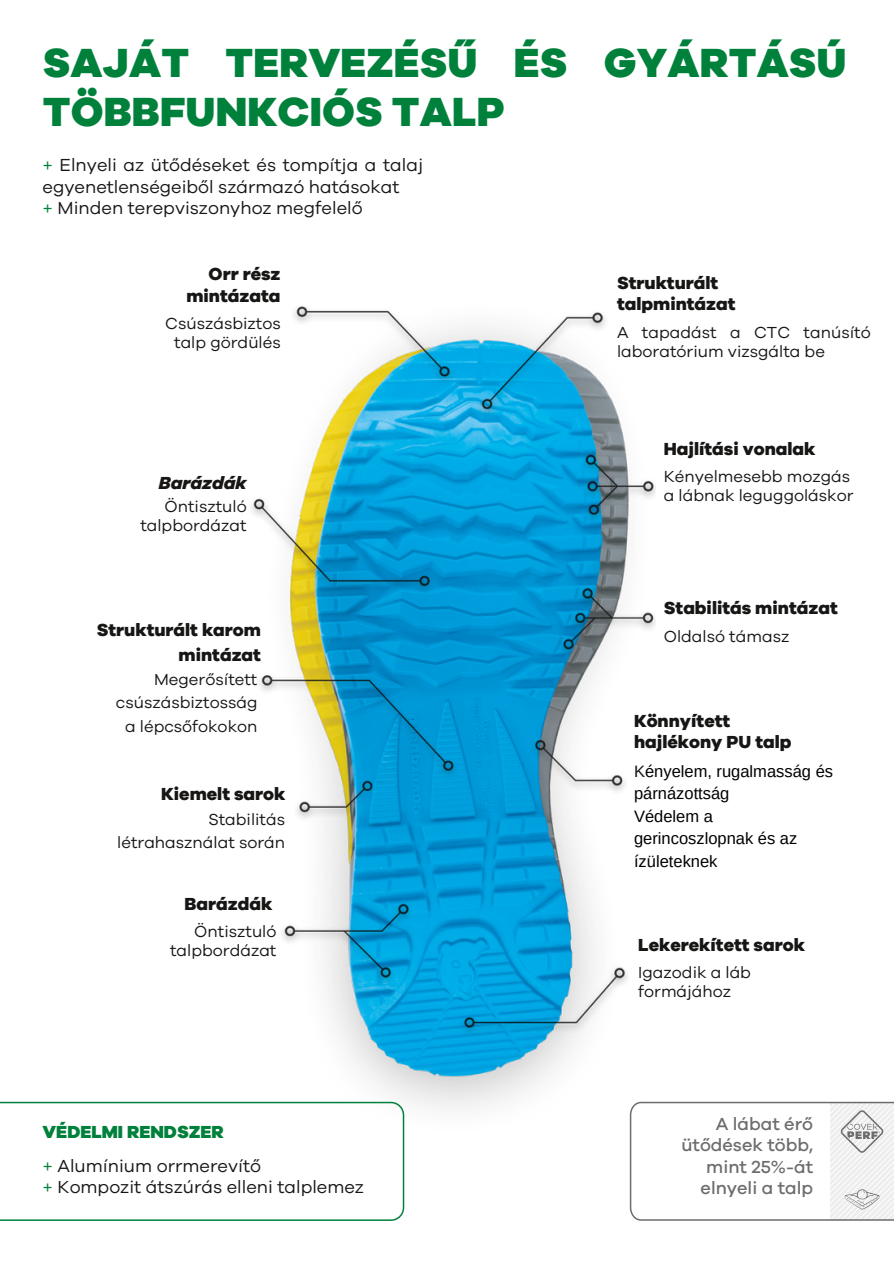
<style>
.page{position:relative;width:894px;height:1264px;background:#fff}
.page>*{position:absolute;margin:0;border:0;box-sizing:border-box;transform-origin:0 0}
.t1{font:800 42px/49.5px "Galano Grotesque";letter-spacing:.005em;color:#00813b}
.t2{font:800 18px/21.3px "Galano Grotesque";color:#171615;text-align:right}
.t3{font:18px/21.3px "Galano Grotesque";color:#171615}
.t4{font:500 18px/21.3px "Galano Grotesque";color:#6d6d6c;text-align:right}
.t5{font:800 18px "Galano Grotesque";color:#00813b}
.t6{font:italic 800 18px "Galano Grotesque";color:#171615}
.t7{font:16.5px/19.2px "Galano Grotesque";color:#171615;text-align:right}
.t8{font:16.5px/22.5px "Arimo";color:#000}
.s1{color:#00813b}
.s2{color:#171615}
</style>
<div class="page">
<img style="left:251px;top:306px;width:404px;height:834px">
<svg style="left:0;top:1101px;width:404px;height:119px"></svg>
<svg style="left:629px;top:1094px;width:264px;height:127px"></svg>
<p class="t1" style="left:43px;top:38px;width:805px">SAJÁT TERVEZÉSŰ ÉS GYÁRTÁSÚ<br>TÖBBFUNKCIÓS TALP</p>
<h2 class="t3" style="left:43px;top:155px;width:382px"><span class="s1">+</span> Elnyeli az ütődéseket és tompítja a talaj egyenetlenségeiből származó hatásokat</h2>
<p class="t3" style="left:43px;top:198px;width:321px"><span class="s1">+</span> Minden terepviszonyhoz megfelelő</p>
<p class="t2" style="left:186px;top:264px;width:96px">Orr rész mintázata</p>
<h2 class="t2" style="left:617px;top:272px;width:120px;text-align:left">Strukturált talpmintázat</h2>
<h2 class="t7" style="left:165px;top:314px;width:117px;text-align:center">Csúszásbiztos talp gördülés</h2>
<p class="t7" style="left:617px;top:323px;width:255px;text-align:left">A tapadást a CTC tanúsító laboratórium vizsgálta be</p>
<p class="t6" style="left:159px;top:471px;width:89px">Barázdák</p>
<p class="t7" style="left:140px;top:497px;width:108px">Öntisztuló talpbordázat</p>
<h2 class="t2" style="left:97px;top:617px;width:166px;line-height:24.8px">Strukturált karom mintázat</h2>
<h2 class="t7" style="left:116px;top:667px;width:143px;line-height:23.7px">Megerősített csúszásbiztosság a lépcsőfokokon</h2>
<p class="t2" style="left:161px;top:783px;width:126px">Kiemelt sarok</p>
<p class="t7" style="left:117px;top:808px;width:169px;line-height:22.5px">Stabilitás létrahasználat során</p>
<h2 class="t2" style="left:184px;top:893px;width:89px">Barázdák</h2>
<h2 class="t7" style="left:170px;top:922px;width:108px">Öntisztuló talpbordázat</h2>
<p class="t5" style="left:43px;top:1120px;width:183px">VÉDELMI RENDSZER</p>
<h2 class="t3" style="left:43px;top:1155px;width:220px"><span class="s1">+</span> Alumínium orrmerevítő</h2>
<p class="t3" style="left:43px;top:1176px;width:323px"><span class="s1">+</span> Kompozit átszúrás elleni talplemez</p>
<p class="t2" style="left:663px;top:439px;width:153px">Hajlítási vonalak</p>
<p class="t7" style="left:663px;top:467px;width:191px;text-align:left">Kényelmesebb mozgás a lábnak leguggoláskor</p>
<h2 class="t2" style="left:663px;top:597px;width:175px">Stabilitás mintázat</h2>
<p class="t7" style="left:663px;top:626px;width:127px">Oldalsó támasz</p>
<p class="t2" style="left:634px;top:710px;width:159px;text-align:left">Könnyített hajlékony PU talp</p>
<p class="t8" style="left:634px;top:759px;width:200px"><span class="s2">K</span>ényelem, rugalmasság és párnázottság</p>
<p class="t8" style="left:634px;top:804px;width:165px">Védelem a gerincoszlopnak és az ízületeknek</p>
<h2 class="t2" style="left:638px;top:934px;width:168px">Lekerekített sarok</h2>
<h2 class="t7" style="left:638px;top:962px;width:114px;text-align:left">Igazodik a láb formájához</h2>
<p class="t4" style="left:681px;top:1113px;width:133px">A lábat érő ütődések több, mint 25%-át elnyeli a talp</p>
</div>
